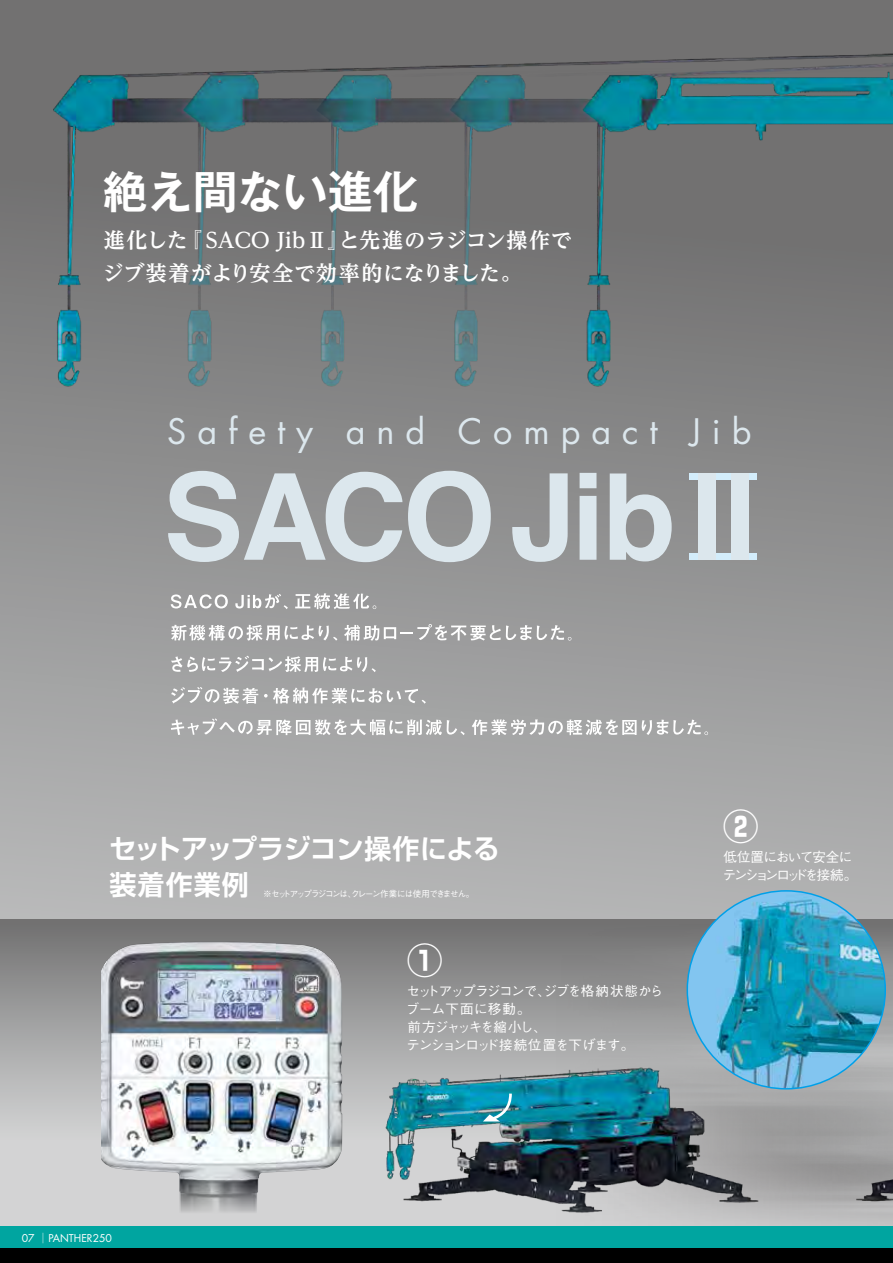
<style>
.page{position:relative;width:893px;height:1263px;background:#fff}
.page>*{position:absolute;margin:0;border:0;box-sizing:border-box;transform-origin:0 0}
.t1{font:700 120px "Helvetica";letter-spacing:-.03em;color:#dce7ed}
.t2{font:700 45px "Gothic MB101 Pro De";color:#fff}
.t3{font:700 36px "Shin Go Pr 6 N";color:#fff}
.t4{font:34.2px "Futura";letter-spacing:.32em;color:#dce7ed}
.t5{font:700 27px/36px "Shin Go Pr 6 N De";letter-spacing:-.005em;color:#fff}
.t6{font:700 21px/33px "UD Reimin Pro";color:#fff}
.t7{font:500 13.5px/18px "Gothic BBB Pro";letter-spacing:-.07em;color:#fff}
.t8{font:500 13.5px/18px "Gothic BBB Pro";letter-spacing:-.11em;color:#fff}
.t9{font:10.5px "Futura";color:#fff}
.t10{font:500 8.7px "Gothic BBB Pro";letter-spacing:-.135em;color:#fff}
.s1{font-family:"Shin Go Pr 6 N";font-weight:300}
</style>
<div class="page">
<img style="left:0;top:0;width:893px;height:920px">
<svg style="left:0;top:920px;width:194px;height:307px"></svg>
<div style="left:0;top:1227px;width:893px;height:21px;background:#00a5a0"></div>
<div style="left:0;top:1248px;width:893px;height:15px;background:#000"></div>
<img style="left:194px;top:109px;width:699px;height:1118px">
<img style="left:643px;top:105px;width:250px;height:1119px">
<svg style="left:483px;top:1091px;width:30px;height:32px"></svg>
<img style="left:97px;top:941px;width:245px;height:272px">
<img style="left:687px;top:891px;width:198px;height:198px;border-radius:99px">
<div style="left:690px;top:473px;width:67px;height:7px;background:#d3edfb"></div>
<div style="left:690px;top:553px;width:67px;height:7px;background:#d3edfb"></div>
<svg style="left:171px;top:594px;width:57px;height:14px"></svg>
<svg style="left:235px;top:594px;width:53px;height:15px"></svg>
<svg style="left:295px;top:593px;width:81px;height:16px"></svg>
<svg style="left:171px;top:625px;width:166px;height:16px"></svg>
<svg style="left:344px;top:624px;width:227px;height:17px"></svg>
<svg style="left:171px;top:656px;width:205px;height:16px"></svg>
<svg style="left:171px;top:687px;width:87px;height:17px"></svg>
<svg style="left:264px;top:687px;width:162px;height:17px"></svg>
<svg style="left:171px;top:718px;width:294px;height:17px"></svg>
<svg style="left:472px;top:719px;width:236px;height:16px"></svg>
<h2 class="t2" style="left:103px;top:154px;width:316px">絶え間ない進化</h2>
<h3 class="t6" style="left:102px;top:224px;width:471px">進化した『 SACO Jib Ⅱ』と先進のラジコン操作でジブ装着がより安全で効率的になりました。</h3>
<h3 class="t4" style="left:167px;top:408px;width:586px">Safety and Compact Jib</h3>
<h1 class="t1" style="left:163px;top:421px;width:595px">SACO Jib II</h1>
<h3 class="t5" style="left:109px;top:829px;width:392px">セットアップラジコン操作による装着作業例</h3>
<p class="t10" style="left:263px;top:887px;width:213px">※セットアップラジコンは、クレーン作業には使用できません。</p>
<h3 class="t3" style="left:407px;top:931px;width:37px">①</h3>
<p class="t7" style="left:406px;top:981px;width:259px">セットアップラジコンで、ジブを格納状態からブーム下面に移動。<br>前方ジャッキを縮小し、<br>テンションロッド接続位置を下げます。</p>
<h3 class="t3" style="left:723px;top:797px;width:37px">②</h3>
<p class="t8" style="left:723px;top:847px;width:136px">低位置において安全にテンションロッドを接続。</p>
<p class="t9" style="left:22px;top:1231px;width:92px">07 <span class="s1">│</span>PANTHER250</p>
</div>
